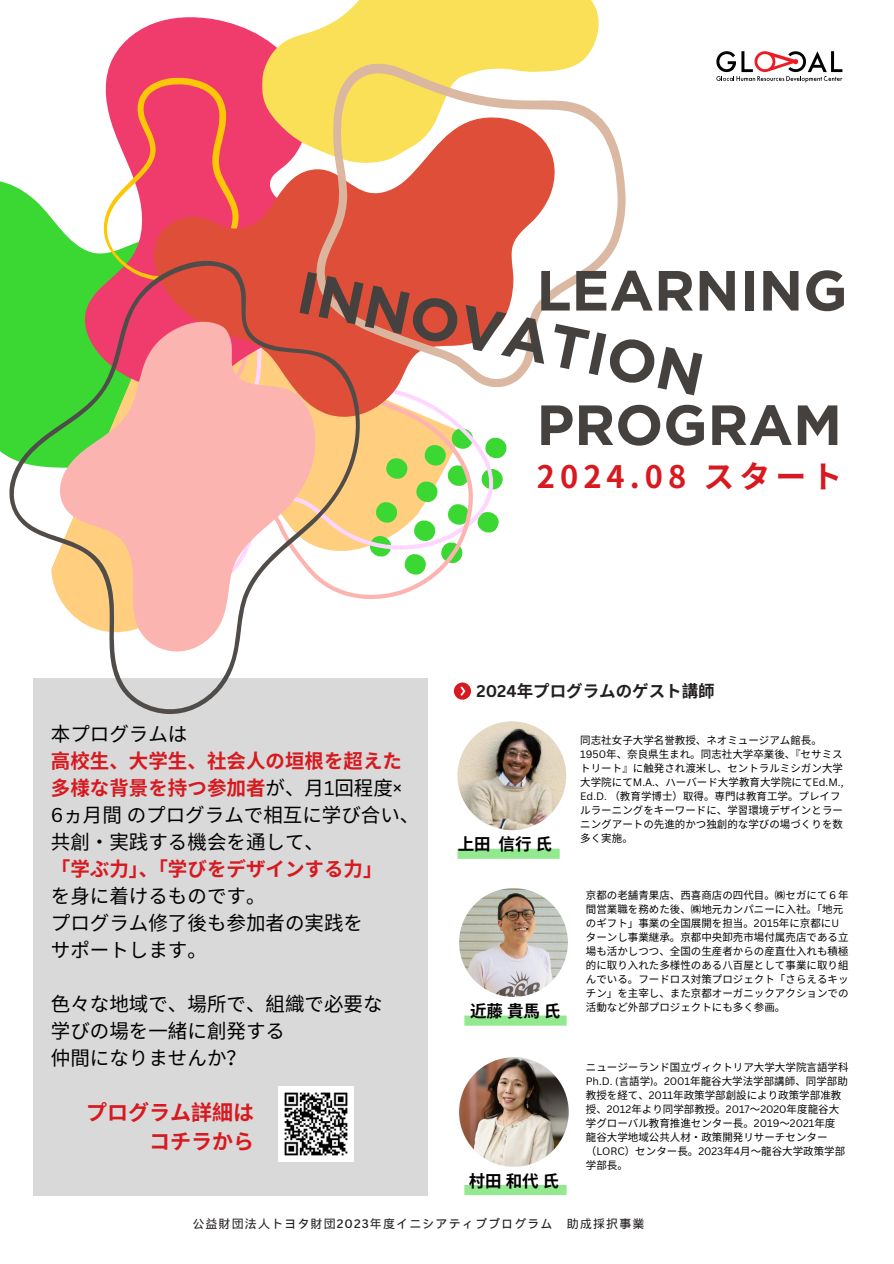
<style>
.page{position:relative;width:894px;height:1264px;background:#fff}
.page>*{position:absolute;margin:0;border:0;box-sizing:border-box;transform-origin:0 0}
.t1{font:700 59.55px "Gotham";color:#44413f}
.t2{font:700 56.55px "Gotham";color:#44413f}
.t3{font:700 30.9px "Noto Sans JP";letter-spacing:.165em;color:#d71920}
.t4{font:700 21px/29.2px "Noto Sans CJ Ksc";color:#d71920;text-align:right}
.t5{font:19.5px/27px "Noto Sans CJ Ksc";color:#000}
.t6{font:700 16.5px "Noto Sans CJ Ksc";color:#231f20}
.t7{font:700 16.5px "Noto Sans CJ Ksc";color:#000}
.t8{font:12px "Wen Quan Yi Micro Hei";letter-spacing:.095em;color:#231f20}
.t9{font:10.5px/14px "Noto Sans CJ Ksc";color:#000}
.s1{font-weight:700;color:#d71920}
.s2{font-family:"Canva Sans"}
.s3{font-family:"Canva Sans";font-weight:500}
</style>
<div class="page">
<div style="left:33px;top:678px;width:394px;height:517px;background:#d9d9d9"></div>
<img style="left:459px;top:1057px;width:109px;height:109px;border-radius:50%">
<img style="left:457px;top:721px;width:109px;height:109px;border-radius:50%">
<img style="left:459px;top:888px;width:108px;height:108px;border-radius:50%">
<svg style="left:716px;top:51px;width:126px;height:31px"></svg>
<svg style="left:433px;top:472px;width:70px;height:228px"></svg>
<svg style="left:0;top:44px;width:123px;height:183px"></svg>
<svg style="left:45px;top:56px;width:78px;height:171px"></svg>
<svg style="left:123px;top:17px;width:384px;height:455px;background:#eb6675"></svg>
<svg style="left:227px;top:0;width:399px;height:431px"></svg>
<div style="left:457px;top:848px;width:102px;height:10px;background:#93e98f"></div>
<div style="left:464px;top:1015px;width:102px;height:10px;background:#93e98f"></div>
<div style="left:464px;top:1184px;width:102px;height:11px;background:#93e98f"></div>
<svg style="left:0;top:227px;width:433px;height:520px"></svg>
<svg style="left:20px;top:297px;width:348px;height:378px"></svg>
<div style="left:453px;top:682px;width:18px;height:17px;background:#d71920;border-radius:50%"></div>
<svg style="left:460px;top:686px;width:5px;height:10px"></svg>
<img style="left:278px;top:1086px;width:75px;height:75px">
<p class="t2" style="left:536px;top:256px;width:312px">LEARNING</p>
<h2 class="t1" style="left:306px;top:255px;width:415px;rotate:12deg">INNOVATION</h2>
<h5 class="t2" style="left:536px;top:390px;width:307px">PROGRAM</h5>
<h4 class="t3" style="left:536px;top:452px;width:307px">2024.08 スタート</h4>
<p class="t5" style="left:51px;top:719px;width:370px">本プログラムは<br><span class="s1">高校生、大学生、社会人の垣根を超えた多様な背景を持つ参加者</span>が、月 <span class="s2">1</span>回程度<span class="s2">×<br>6</span>ヵ月間のプログラムで相互に学び合い、共創・実践する機会を通して、<br><span class="s1">「学ぶ力」、「学びをデザインする力」<br></span>を身に着けるものです。<br>プログラム修了後も参加者の実践を<br>サポートします。</p>
<p class="t5" style="left:51px;top:989px;width:333px">色々な地域で、場所で、組織で必要な学びの場を一緒に創発する<br>仲間になりませんか？</p>
<p class="t4" style="left:86px;top:1096px;width:169px">プログラム詳細はコチラから</p>
<p class="t6" style="left:476px;top:677px;width:239px"><span class="s2">2024</span>年プログラムのゲスト講師</p>
<p class="t7" style="left:457px;top:830px;width:93px">上田 信行氏</p>
<p class="t7" style="left:470px;top:997px;width:89px">近藤貴馬氏</p>
<h1 class="t7" style="left:468px;top:1167px;width:89px">村田和代氏</h1>
<h1 class="t9" style="left:580px;top:732px;width:264px">同志社女子大学名誉教授、ネオミュージアム館長。<br><span class="s2">1950</span>年、奈良県生まれ。同志社大学卒業後、『セサミストリート』に触発され渡米し、セントラルミシガン大学大学院にて<span class="s2">M.A.</span>、ハーバード大学教育大学院にて<span class="s2">Ed.M.,<br>Ed.D.</span> （教育学博士）取得。専門は教育工学。プレイフルラーニングをキーワードに、学習環境デザインとラーニングアートの先進的かつ独創的な学びの場づくりを数多く実施。</h1>
<h1 class="t9" style="left:585px;top:887px;width:264px">京都の老舗青果店、西喜商店の四代目。㈱セガにて６年間営業職を務めた後、㈱地元カンパニーに入社。「地元のギフト」事業の全国展開を担当。<span class="s2">2015</span>年に京都に<span class="s2">U</span>ターンし事業継承。京都中央卸売市場付属売店である立場も活かしつつ、全国の生産者からの産直仕入れも積極的に取り入れた多様性のある八百屋として事業に取り組んでいる。フードロス対策プロジェクト「さらえるキッチン」を主宰し、また京都オーガニックアクションでの活動など外部プロジェクトにも多く参画。</h1>
<p class="t9" style="left:585px;top:1059px;width:264px">ニュージーランド国立ヴィクトリア大学大学院言語学科<br><span class="s2">Ph.D. (</span>言語学<span class="s2">)</span>。<span class="s2">2001</span>年龍谷大学法学部講師、同学部助教授を経て、<span class="s2">2011</span>年政策学部創設により政策学部准教授、<span class="s2">2012</span>年より同学部教授。<span class="s2">2017</span>～<span class="s2">2020</span>年度龍谷大学グローバル教育推進センター長。<span class="s2">2019</span>～<span class="s2">2021</span>年度<br>龍谷大学地域公共人材・政策開発リサーチセンター（<span class="s2">LORC</span>）センター長。<span class="s2">2023</span>年<span class="s2">4</span>月～龍谷大学政策学部学部長。</p>
<h4 class="t8" style="left:192px;top:1216px;width:453px">公益財団法人トヨタ財団<span class="s3">2023</span>年度イニシアティブプログラム 助成採択事業</h4>
</div>
